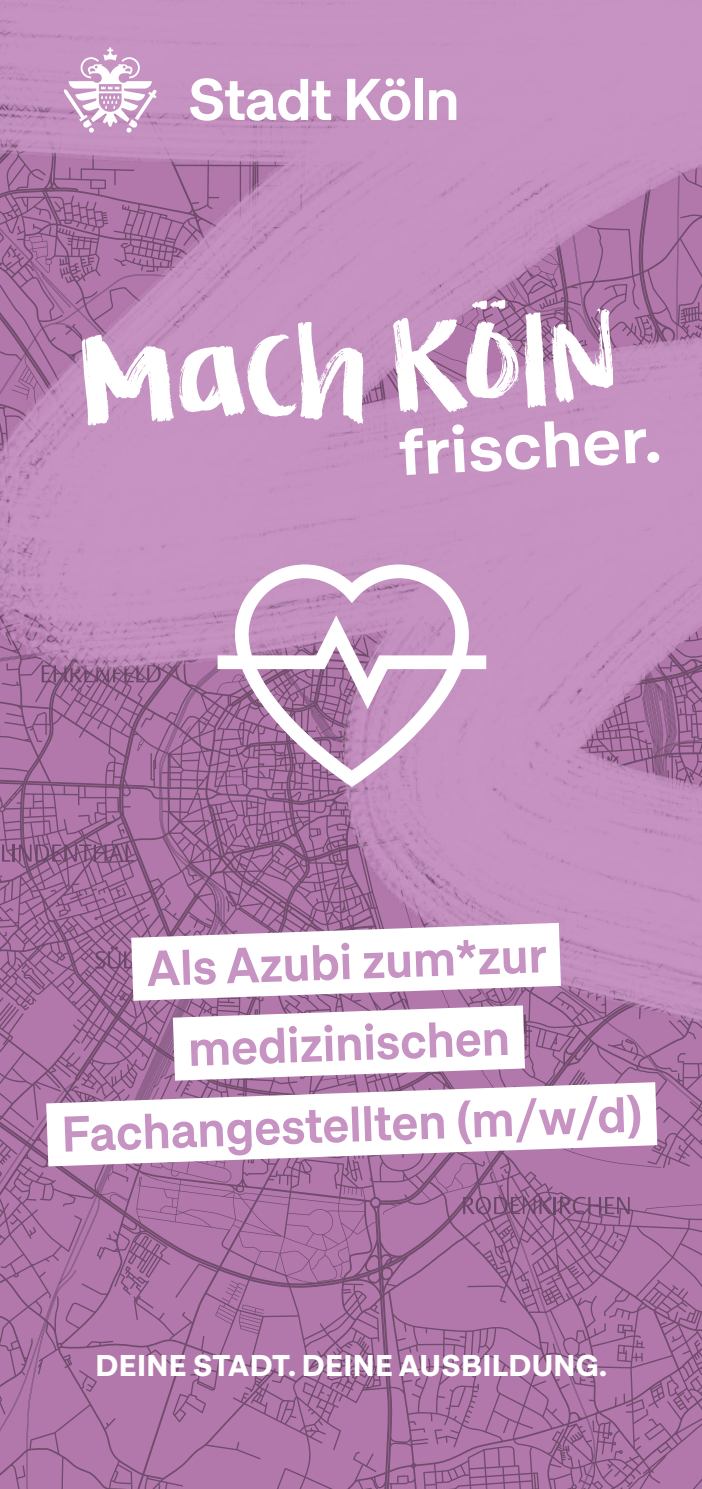
<style>
.page{position:relative;width:702px;height:1489px;background:#fff}
.page>*{position:absolute;margin:0;border:0;box-sizing:border-box;transform-origin:0 0}
.t1{font:104px "KG Lifeis Messy";color:#fff}
.t2{font:600 65.75px "Approach Koeln";color:#fff;scale:1.07 1}
.t3{font:600 50px/81.2px "Approach Koeln";color:#c693c2;text-align:center}
.t4{font:700 30px "Approach Koeln";letter-spacing:.01em;color:#fff}
</style>
<div class="page">
<svg style="left:0;top:1342px;width:702px;height:146px;background:#a871a3"></svg>
<img style="left:0;top:0;width:702px;height:1342px">
<svg style="left:64px;top:47px;width:93px;height:86px"></svg>
<svg style="left:190px;top:78px;width:141px;height:43px"></svg>
<svg style="left:347px;top:79px;width:63px;height:42px"></svg>
<div style="left:415px;top:79px;width:7px;height:41px;background:#fff"></div>
<svg style="left:429px;top:90px;width:27px;height:30px"></svg>
<svg style="left:67px;top:889px;width:558px;height:145px"></svg>
<svg style="left:109px;top:971px;width:480px;height:77px"></svg>
<svg style="left:0;top:1048px;width:702px;height:151px"></svg>
<svg style="left:217px;top:564px;width:269px;height:223px;fill:#c491c0"></svg>
<h1 class="t1" style="left:77px;top:303px;width:535px;rotate:-3deg">Mach Köln</h1>
<h1 class="t2" style="left:396px;top:410px;width:247px;rotate:-3deg">frischer.</h1>
<p class="t3" style="left:54px;top:929px;width:582px;rotate:-2deg">Als Azubi zum*zur medizinischen<br>Fachangestellten (m/w/d)</p>
<p class="t4" style="left:96px;top:1346px;width:513px">DEINE STADT. DEINE AUSBILDUNG.</p>
</div>
